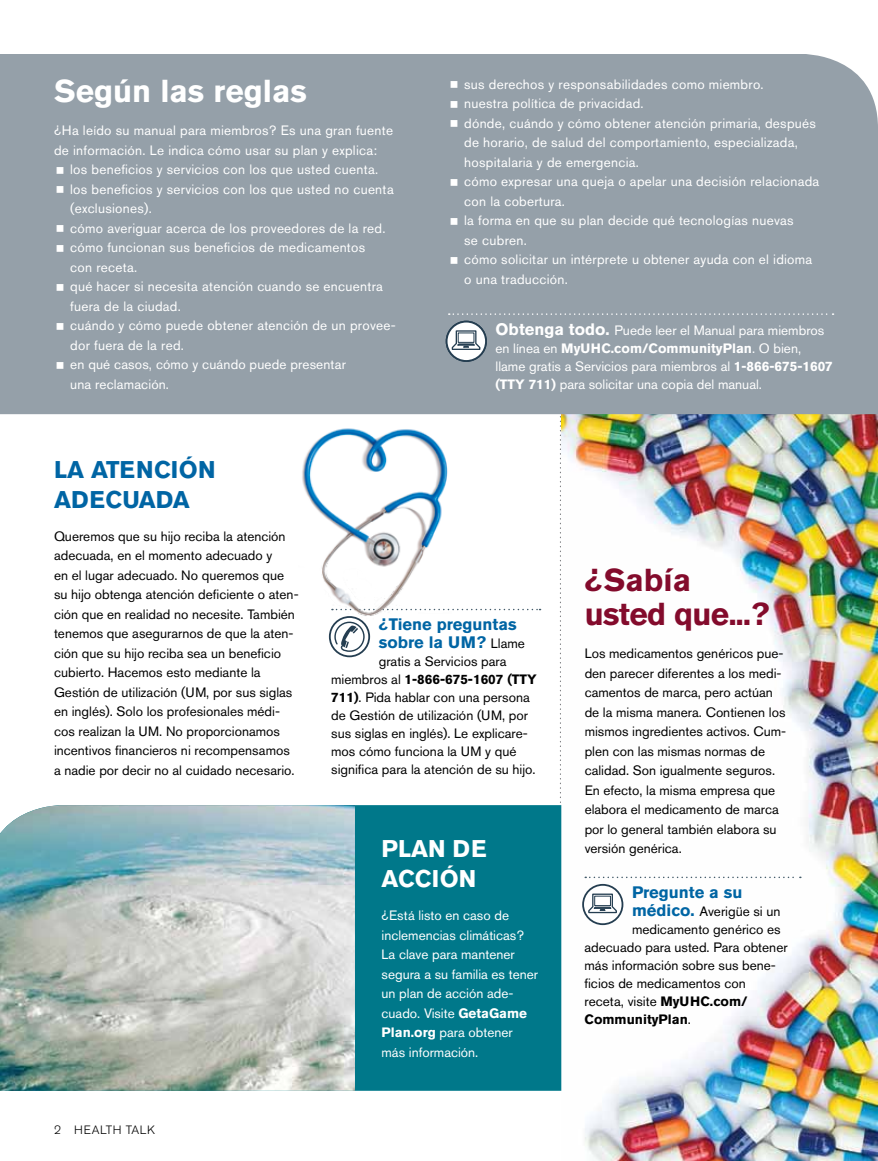
<style>
.page{position:relative;width:878px;height:1161px;background:#fff}
.page>*{position:absolute;margin:0;border:0;box-sizing:border-box;transform-origin:0 0}
.t1{font:700 31.5px/34.5px "Akzidenz Grotesk BE";color:#830b2c}
.t2{font:700 31.5px "Akzidenz Grotesk BE";color:#fff}
.t3{font:700 24px "Akzidenz Grotesk BE";color:#0065a4}
.t4{font:700 24px "Akzidenz Grotesk BE";color:#fff}
.t5{font:700 16.5px/18px "Akzidenz Grotesk BE";color:#0065a4}
.t6{font:13.5px/19.5px "Akzidenz Grotesk BE";color:#000}
.t7{font:13.5px/19.5px "Akzidenz Grotesk BE";letter-spacing:.02em;color:#fff}
.t8{font:13.5px/19.5px "Akzidenz Grotesk BE";color:#fff}
.t9{font:700 13.5px "Akzidenz Grotesk BE";color:#000}
.t10{font:300 12px "Akzidenz Grotesk BE";letter-spacing:.05em;color:#000}
.s1{font-weight:700;font-size:16.5px}
.s2{font-weight:700}
.s3{font-weight:400;font-size:13.5px;color:#000}
.s4{font-weight:700;font-size:16.5px;color:#0065a4}
.s5{font-weight:400}
</style>
<div class="page">
<svg style="left:560px;top:414px;width:1px;height:389px"></svg>
<img style="left:561px;top:414px;width:317px;height:747px">
<div style="left:355px;top:805px;width:206px;height:286px;background:#00788a"></div>
<img style="left:0;top:805px;width:355px;height:286px">
<svg style="left:461px;top:609px;width:79px;height:1px"></svg>
<svg style="left:329px;top:620px;width:41px;height:37px"></svg>
<div style="left:0;top:54px;width:878px;height:360px;background:#95a0a9"></div>
<svg style="left:448px;top:313px;width:385px;height:2px"></svg>
<svg style="left:445px;top:321px;width:42px;height:41px"></svg>
<img style="left:302px;top:428px;width:157px;height:192px">
<svg style="left:585px;top:877px;width:215px;height:1px"></svg>
<svg style="left:582px;top:884px;width:41px;height:41px"></svg>
<svg style="left:57px;top:167px;width:6px;height:6px"></svg>
<svg style="left:57px;top:186px;width:6px;height:7px"></svg>
<svg style="left:57px;top:225px;width:6px;height:7px"></svg>
<svg style="left:57px;top:245px;width:6px;height:6px"></svg>
<svg style="left:57px;top:284px;width:6px;height:6px"></svg>
<svg style="left:57px;top:323px;width:6px;height:6px"></svg>
<svg style="left:57px;top:362px;width:6px;height:6px"></svg>
<svg style="left:450px;top:81px;width:7px;height:7px"></svg>
<svg style="left:450px;top:101px;width:7px;height:6px"></svg>
<svg style="left:450px;top:120px;width:7px;height:7px"></svg>
<svg style="left:450px;top:179px;width:7px;height:6px"></svg>
<svg style="left:450px;top:218px;width:7px;height:6px"></svg>
<svg style="left:450px;top:257px;width:7px;height:6px"></svg>
<h1 class="t2" style="left:54px;top:73px;width:254px">Según las reglas</h1>
<p class="t7" style="left:54px;top:121px;width:340px">¿Ha leído su manual para miembros? Es una gran fuente de información. Le indica cómo usar su plan y explica:</p>
<p class="t7" style="left:70px;top:160px;width:327px">los beneficios y servicios con los que usted cuenta. los beneficios y servicios con los que usted no cuenta (exclusiones).<br>cómo averiguar acerca de los proveedores de la red. cómo funcionan sus beneficios de medicamentos<br>con receta.<br>qué hacer si necesita atención cuando se encuentra fuera de la ciudad.<br>cuándo y cómo puede obtener atención de un provee&shy;dor fuera de la red.<br>en qué casos, cómo y cuándo puede presentar<br>una reclamación.</p>
<p class="t7" style="left:464px;top:74px;width:356px">sus derechos y responsabilidades como miembro.<br>nuestra política de privacidad.<br>dónde, cuándo y cómo obtener atención primaria, después de horario, de salud del comportamiento, especializada, hospitalaria y de emergencia.<br>cómo expresar una queja o apelar una decisión relacionada con la cobertura.<br>la forma en que su plan decide qué tecnologías nuevas<br>se cubren.<br>cómo solicitar un intérprete u obtener ayuda con el idioma o una traducción.</p>
<p class="t8" style="left:495px;top:321px;width:339px;line-height:18px"><span class="s1">Obtenga todo.</span> Puede leer el Manual para miembros en línea en <span class="s2">MyU HC.com/CommunityPlan</span>. O bien, llame gratis a Servicios para miembros al <span class="s2">1-866-675-1607 (TTY</span></p>
<p class="t8" style="left:528px;top:374px;width:235px"><span class="s2">711)</span> para solicitar una copia del manual.</p>
<h2 class="t3" style="left:54px;top:456px;width:53px">LA ATENCI</h2>
<h2 class="t3" style="left:179px;top:456px;width:35px">ÓN</h2>
<h2 class="t3" style="left:54px;top:486px;width:18px">ADECUADA</h2>
<p class="t6" style="left:54px;top:526px;width:246px">Queremos que su hijo reciba la atención adecuada, en el momento adecuado y<br>en el lugar adecuado. No queremos que su hijo obtenga atención deficiente o aten&shy;ción que en realidad no necesite. También tenemos que asegurarnos de que la aten&shy;ción que su hijo reciba sea un beneficio cubierto. Hacemos esto mediante la Gestión de utilización (UM, por sus siglas en inglés). Solo los profesionales médi&shy;cos realizan la UM. No proporcionamos incentivos financieros ni recompensamos a nadie por decir no al cuidado necesario.</p>
<p class="t10" style="left:54px;top:1123px;width:103px">2 HEALTH TALK</p>
<p class="t5" style="left:379px;top:615px;width:148px">¿Tiene preguntas sobre la UM ? <span class="s3">Llame</span></p>
<p class="t6" style="left:331px;top:652px;width:206px;line-height:18px;text-indent:48px">gratis a Servicios para miembros al <span class="s2">1-866-675-1607 (TTY<br>711)</span>. Pida hablar con una persona de Gestión de utilización (UM, por sus siglas en inglés). Le explicare&shy;mos cómo funciona la UM y qué significa para la atención de su hijo.</p>
<h2 class="t4" style="left:381px;top:835px;width:33px">PLAN</h2>
<h2 class="t4" style="left:452px;top:835px;width:17px">DE</h2>
<h2 class="t4" style="left:381px;top:865px;width:16px">ACCI</h2>
<h2 class="t4" style="left:440px;top:865px;width:35px">ÓN</h2>
<p class="t8" style="left:381px;top:906px;width:158px">¿Está listo en caso de inclemencias climáticas?<br>La clave para mantener segura a su familia es tener un plan de acción ade&shy;cuado. Visite <span class="s2">GetaGame<br>Plan.org</span> para obtener más información.</p>
<h1 class="t1" style="left:584px;top:562px;width:186px">¿Sabía usted que...?</h1>
<p class="t6" style="left:584px;top:644px;width:203px">Los medicamentos genéricos pue&shy;den parecer diferentes a los medi&shy;camentos de marca, pero actúan de la misma manera. Contienen los mismos ingredientes activos. Cum&shy;plen con las mismas normas de calidad. Son igualmente seguros.<br>En efecto, la misma empresa que elabora el medicamento de marca por lo general también elabora su versión genérica.</p>
<p class="t5" style="left:632px;top:883px;width:112px">Pregunte a su</p>
<p class="t6" style="left:632px;top:901px;width:150px"><span class="s4">médico.</span> Averigüe si un</p>
<p class="t6" style="left:632px;top:919px;width:150px">medicamento genérico es</p>
<p class="t6" style="left:584px;top:937px;width:205px">adecuado para usted. Para obtener</p>
<p class="t6" style="left:584px;top:955px;width:193px">más información sobre sus bene-</p>
<p class="t6" style="left:584px;top:973px;width:163px">ficios de medicamentos con</p>
<p class="t6" style="left:584px;top:991px;width:165px">receta, visite <span class="s2">MyU HC.com/</span></p>
<p class="t9" style="left:584px;top:1011px;width:108px">CommunityPlan<span class="s5">.</span></p>
</div>
